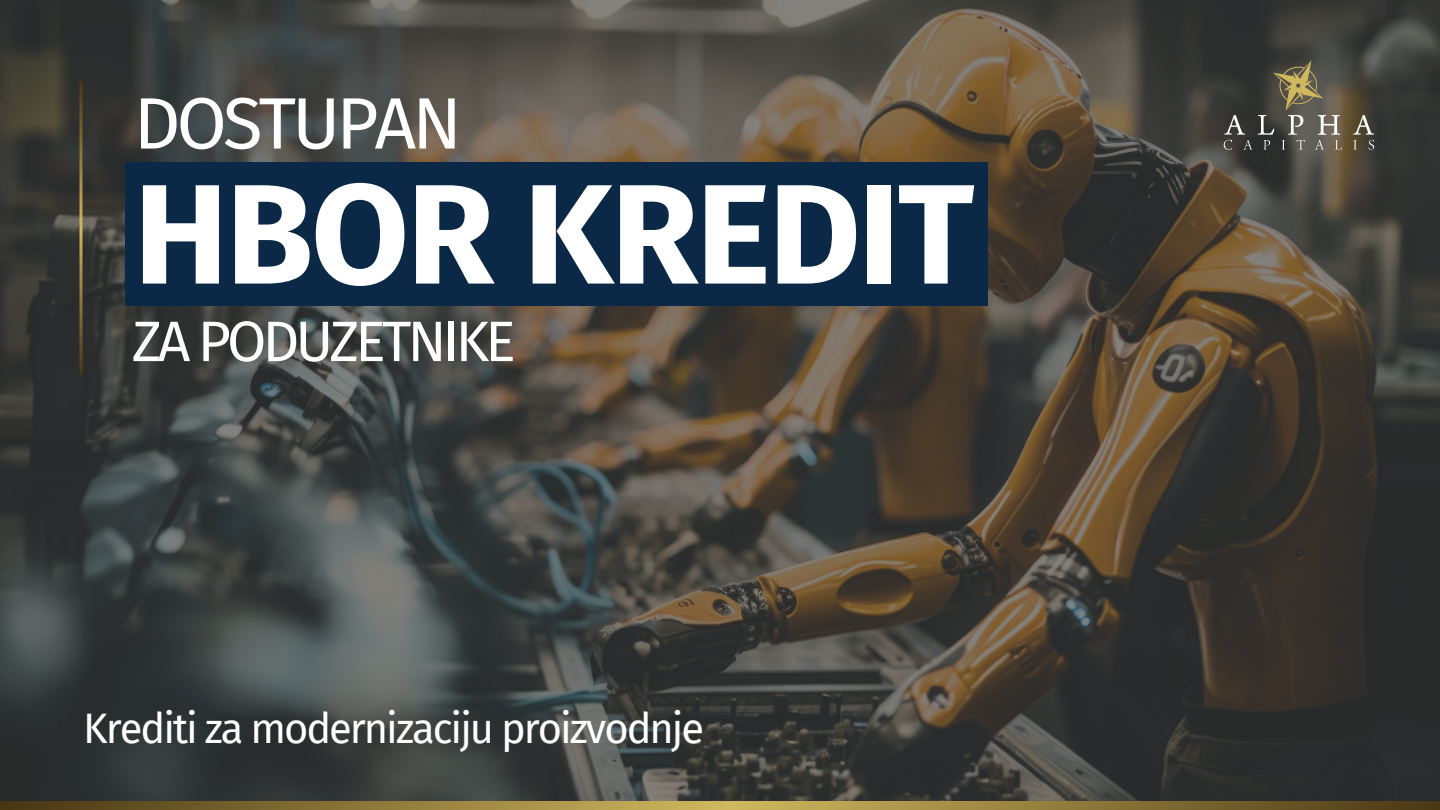
<style>
.page{position:relative;width:1440px;height:810px;background:#fff}
.page>*{position:absolute;margin:0;border:0;box-sizing:border-box;transform-origin:0 0}
.t1{font:700 141.8px "Fira Sans";letter-spacing:-.015em;color:#fff}
.t2{font:72.7px "Fira Sans";letter-spacing:-.055em;color:#fff}
.t3{font:57.1px "Fira Sans";letter-spacing:-.07em;color:#fff}
.t4{font:41.6px "Fira Sans";letter-spacing:-.05em;color:#fff}
</style>
<div class="page">
<img style="left:0;top:0;width:1440px;height:801px">
<div style="left:125px;top:162px;width:863px;height:144px;background:#0b2947"></div>
<hr style="left:79px;top:81px;width:3px;height:293px;background:#fff">
<svg style="left:1353px;top:115px;width:21px;height:35px"></svg>
<svg style="left:1224px;top:60px;width:118px;height:90px;background:#59564b"></svg>
<svg style="left:0;top:801px;width:1440px;height:9px;background:#8c7739"></svg>
<p class="t2" style="left:134px;top:81px;width:330px">DOSTUPAN</p>
<p class="t1" style="left:134px;top:151px;width:842px">HBOR KREDIT</p>
<h2 class="t3" style="left:132px;top:308px;width:386px">ZA PODUZETNIKE</h2>
<h1 class="t4" style="left:83px;top:704px;width:622px">Krediti za modernizaciju proizvodnje</h1>
</div>
